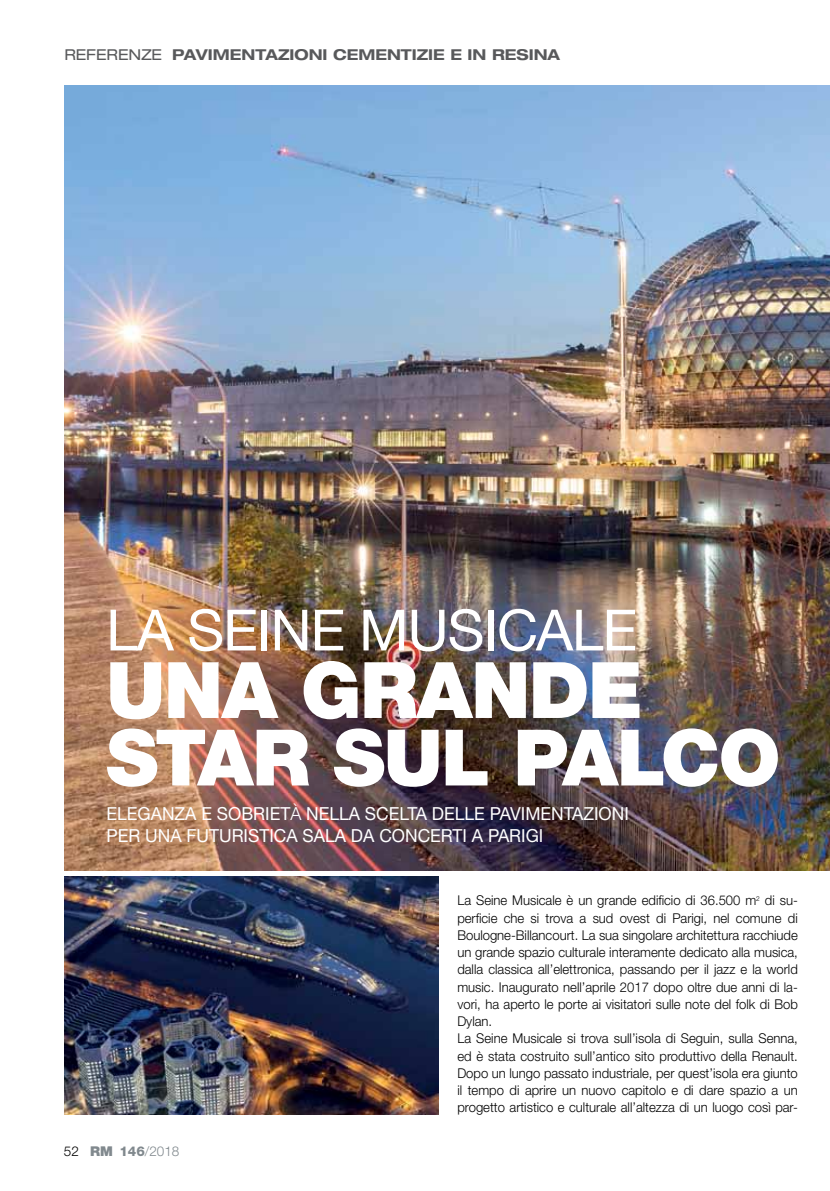
<style>
.page{position:relative;width:830px;height:1191px;background:#fff}
.page>*{position:absolute;margin:0;border:0;box-sizing:border-box;transform-origin:0 0}
.t1{font:900 78px/67.5px "Helvetica Neue LTW1 G";letter-spacing:-.02em;color:#fff}
.t2{font:57px "Helvetica Neue LTW1 G";letter-spacing:-.02em;color:#fff}
.t3{font:18px/22.5px "Helvetica Neue LT Std";color:#fff}
.t4{font:700 expanded 15px "Helvetica Neue LT Std";color:#58595b}
.t5{font:300 13.5px/17.2px "Helvetica Neue LT Std";color:#000}
.t6{font:300 13.5px "Helvetica Neue LT Std";color:#81898e}
.s1{font-weight:400}
.s2{font-family:"Helvetica Neue LTW1 G";font-weight:300}
.s3{color:#000}
.s4{font-weight:900}
.s5{font-weight:800}
</style>
<div class="page">
<img style="left:64px;top:85px;width:765px;height:786px">
<img style="left:64px;top:877px;width:374px;height:237px">
<p class="t4" style="left:64px;top:45px;width:497px"><span class="s1">REFERENZE</span> PAVIMENTAZIONI CEMENTIZIE E IN RESINA</p>
<h2 class="t2" style="left:106px;top:595px;width:532px">LA SEINE MUSICALE</h2>
<h1 class="t1" style="left:106px;top:656px;width:675px">UNA GRANDE<br>STAR SUL PALCO</h1>
<h3 class="t3" style="left:106px;top:801px;width:523px">ELEGANZA E SOBRIET<span class="s2">À</span> NELLA SCELTA DELLE PAVIMENTAZIONI<br>PER UNA FUTURISTICA SALA DA CONCERTI A PARIGI</h3>
<p class="t6" style="left:64px;top:1142px;width:117px"><span class="s3">52</span> <span class="s4">RM</span> <span class="s5">146</span>/2018</p>
<p class="t5" style="left:457px;top:891px;width:342px">La Seine Musicale è un grande edificio di 36.500 m<sup>2</sup> di su&shy;perficie che si trova a sud ovest di Parigi, nel comune di Boulogne-Billancourt. La sua singolare architettura racchiude un grande spazio culturale interamente dedicato alla musica, dalla classica all’elettronica, passando per il jazz e la world music. Inaugurato nell’aprile 2017 dopo oltre due anni di la&shy;vori, ha aperto le porte ai visitatori sulle note del folk di Bob Dylan.<br>La Seine Musicale si trova sull’isola di Seguin, sulla Senna, ed è stata costruito sull’antico sito produttivo della Renault.<br>Dopo un lungo passato industriale, per quest’isola era giunto il tempo di aprire un nuovo capitolo e di dare spazio a un progetto artistico e culturale all’altezza di un luogo così par-</p>
</div>
